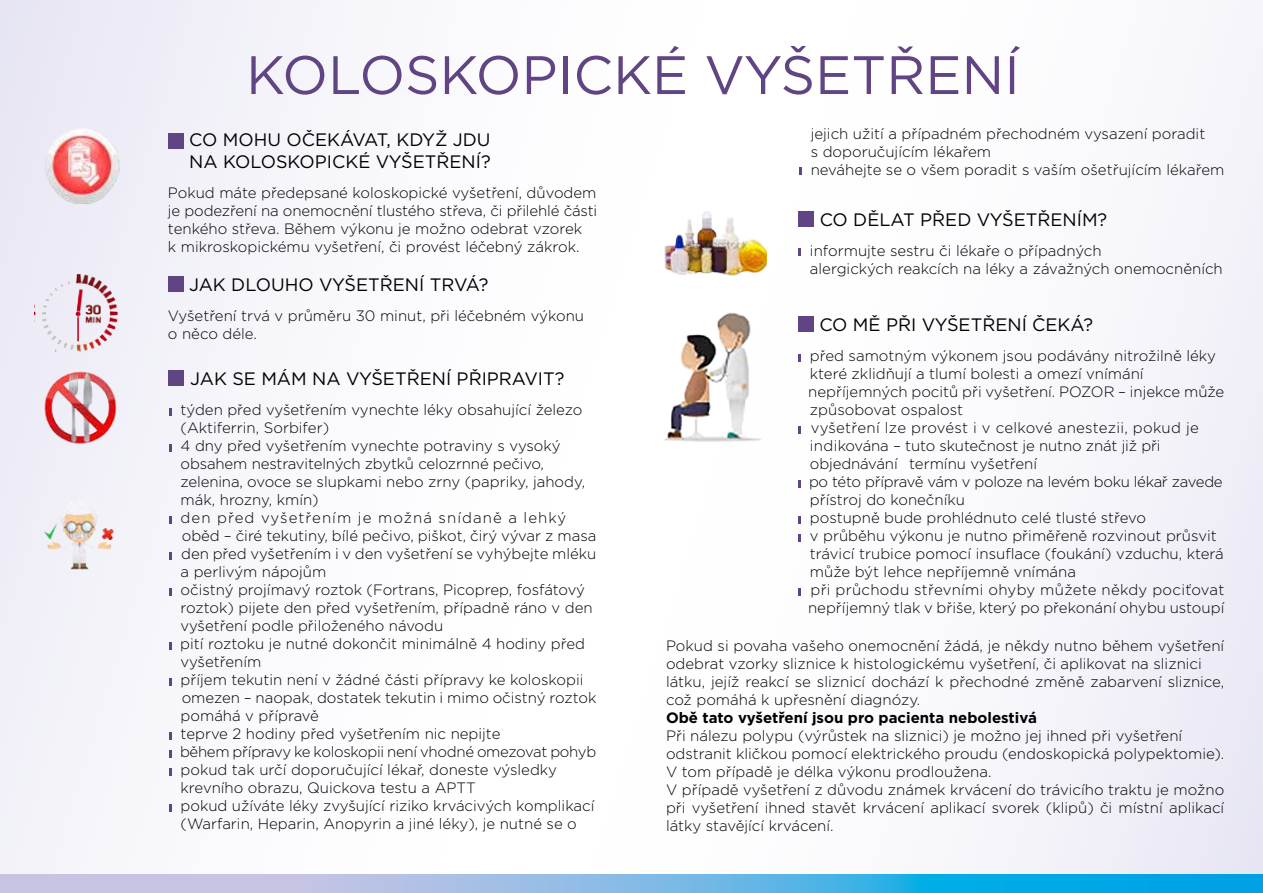
<style>
.page{position:relative;width:1263px;height:893px;background:#fff}
.page>*{position:absolute;margin:0;border:0;box-sizing:border-box;transform-origin:0 0}
.t1{font:54px "Gotham";color:#604483}
.t2{font:18px/21.6px "Gotham";color:#000}
.t3{font:300 15px/18px "Gotham";color:#000}
.t4{font:700 15px "Gotham";color:#000}
</style>
<div class="page">
<div style="left:0;top:0;width:1263px;height:893px;background:linear-gradient(to right,#f7f7fb,#f9f9fd)"></div>
<svg style="left:0;top:875px;width:1263px;height:18px;background:#6eb7e4"></svg>
<div style="left:798px;top:316px;width:16px;height:15px;background:#604483"></div>
<svg style="left:798px;top:354px;width:3px;height:7px"></svg>
<svg style="left:798px;top:372px;width:3px;height:7px"></svg>
<svg style="left:798px;top:390px;width:3px;height:7px"></svg>
<svg style="left:798px;top:408px;width:3px;height:7px"></svg>
<svg style="left:798px;top:426px;width:3px;height:7px"></svg>
<svg style="left:798px;top:444px;width:3px;height:7px"></svg>
<svg style="left:798px;top:462px;width:3px;height:7px"></svg>
<svg style="left:898px;top:462px;width:2px;height:7px"></svg>
<svg style="left:798px;top:480px;width:3px;height:7px"></svg>
<svg style="left:798px;top:498px;width:3px;height:7px"></svg>
<svg style="left:798px;top:516px;width:3px;height:7px"></svg>
<svg style="left:798px;top:534px;width:3px;height:7px"></svg>
<svg style="left:798px;top:552px;width:3px;height:7px"></svg>
<svg style="left:798px;top:570px;width:3px;height:7px"></svg>
<svg style="left:798px;top:588px;width:3px;height:7px"></svg>
<svg style="left:798px;top:606px;width:3px;height:7px"></svg>
<img style="left:662px;top:312px;width:102px;height:138px">
<img style="left:664px;top:212px;width:102px;height:67px">
<svg style="left:798px;top:249px;width:3px;height:7px"></svg>
<svg style="left:798px;top:267px;width:3px;height:7px"></svg>
<div style="left:798px;top:212px;width:16px;height:15px;background:#604483"></div>
<img style="left:34px;top:274px;width:88px;height:77px">
<div style="left:168px;top:277px;width:15px;height:15px;background:#604483"></div>
<img style="left:33px;top:494px;width:86px;height:80px">
<img style="left:43px;top:370px;width:75px;height:75px">
<svg style="left:169px;top:408px;width:3px;height:7px"></svg>
<svg style="left:169px;top:426px;width:3px;height:7px"></svg>
<svg style="left:169px;top:444px;width:3px;height:7px"></svg>
<svg style="left:169px;top:462px;width:3px;height:7px"></svg>
<svg style="left:169px;top:480px;width:3px;height:7px"></svg>
<svg style="left:169px;top:498px;width:3px;height:7px"></svg>
<svg style="left:169px;top:516px;width:3px;height:7px"></svg>
<svg style="left:169px;top:534px;width:3px;height:7px"></svg>
<svg style="left:169px;top:552px;width:3px;height:7px"></svg>
<svg style="left:169px;top:570px;width:3px;height:7px"></svg>
<svg style="left:169px;top:588px;width:3px;height:7px"></svg>
<svg style="left:169px;top:606px;width:3px;height:7px"></svg>
<svg style="left:169px;top:624px;width:3px;height:7px"></svg>
<svg style="left:169px;top:642px;width:3px;height:7px"></svg>
<svg style="left:169px;top:660px;width:3px;height:7px"></svg>
<svg style="left:169px;top:678px;width:3px;height:7px"></svg>
<svg style="left:169px;top:696px;width:3px;height:7px"></svg>
<svg style="left:169px;top:714px;width:3px;height:7px"></svg>
<svg style="left:169px;top:732px;width:3px;height:7px"></svg>
<svg style="left:169px;top:750px;width:3px;height:7px"></svg>
<svg style="left:169px;top:768px;width:3px;height:7px"></svg>
<svg style="left:169px;top:786px;width:3px;height:7px"></svg>
<svg style="left:169px;top:804px;width:3px;height:7px"></svg>
<svg style="left:169px;top:822px;width:3px;height:7px"></svg>
<div style="left:168px;top:370px;width:15px;height:16px;background:#604483"></div>
<div style="left:169px;top:134px;width:15px;height:15px;background:#604483"></div>
<img style="left:45px;top:126px;width:75px;height:77px">
<svg style="left:799px;top:131px;width:3px;height:7px"></svg>
<svg style="left:799px;top:149px;width:3px;height:7px"></svg>
<svg style="left:799px;top:167px;width:3px;height:7px"></svg>
<h1 class="t1" style="left:246px;top:40px;width:775px">KOLOSKOPICKÉ VYŠETŘENÍ</h1>
<p class="t2" style="left:189px;top:129px;width:303px">CO MOHU OČEKÁVAT, KDYŽ JDU<br>NA KOLOSKOPICKÉ VYŠETŘENÍ?</p>
<p class="t3" style="left:168px;top:183px;width:431px">Pokud máte předepsané koloskopické vyšetření, důvodem je podezření na onemocnění tlustého střeva, či přilehlé části tenkého střeva. Během výkonu je možno odebrat vzorek<br>k mikroskopickému vyšetření, či provést léčebný zákrok.</p>
<p class="t2" style="left:189px;top:273px;width:301px">JAK DLOUHO VYŠETŘENÍ TRVÁ?</p>
<p class="t3" style="left:168px;top:306px;width:418px">Vyšetření trvá v průměru 30 minut, při léčebném výkonu o něco déle.</p>
<p class="t2" style="left:190px;top:368px;width:376px">JAK SE MÁM NA VYŠETŘENÍ PŘIPRAVIT?</p>
<p class="t3" style="left:180px;top:400px;width:418px">týden před vyšetřením vynechte léky obsahující železo (Aktiferrin, Sorbifer)<br>4 dny před vyšetřením vynechte potraviny s vysoký obsahem nestravitelných zbytků celozrnné pečivo, zelenina, ovoce se slupkami nebo zrny (papriky, jahody, mák, hrozny, kmín)<br>den před vyšetřením je možná snídaně a lehký oběd – čiré tekutiny, bílé pečivo, piškot, čirý vývar z masa den před vyšetřením i v den vyšetření se vyhýbejte mléku a perlivým nápojům<br>očistný projímavý roztok (Fortrans, Picoprep, fosfátový roztok) pijete den před vyšetřením, případně ráno v den vyšetření podle přiloženého návodu<br>pití roztoku je nutné dokončit minimálně 4 hodiny před vyšetřením<br>příjem tekutin není v žádné části přípravy ke koloskopii omezen – naopak, dostatek tekutin i mimo očistný roztok pomáhá v přípravě<br>teprve 2 hodiny před vyšetřením nic nepijte<br>během přípravy ke koloskopii není vhodné omezovat pohyb pokud tak určí doporučující lékař, doneste výsledky krevního obrazu, Quickova testu a APTT<br>pokud užíváte léky zvyšující riziko krvácivých komplikací (Warfarin, Heparin, Anopyrin a jiné léky), je nutné se o</p>
<p class="t3" style="left:811px;top:124px;width:415px">jejich užití a případném přechodném vysazení poradit<br>s doporučujícím lékařem<br>neváhejte se o všem poradit s vaším ošetřujícím lékařem</p>
<p class="t2" style="left:820px;top:208px;width:289px">CO DĚLAT PŘED VYŠETŘENÍM?</p>
<p class="t3" style="left:810px;top:241px;width:414px">informujte sestru či lékaře o případných<br>alergických reakcích na léky a závažných onemocněních</p>
<p class="t2" style="left:819px;top:314px;width:275px">CO MĚ PŘI VYŠETŘENÍ ČEKÁ?</p>
<p class="t3" style="left:808px;top:347px;width:418px">před samotným výkonem jsou podávány nitrožilně léky které zklidňují a tlumí bolesti a omezí vnímání nepříjemných pocitů při vyšetření. POZOR – injekce může způsobovat ospalost<br>vyšetření lze provést i v celkové anestezii, pokud je indikována – tuto skutečnost je nutno znát již při objednávání termínu vyšetření<br>po této přípravě vám v poloze na levém boku lékař zavede přístroj do konečníku<br>postupně bude prohlédnuto celé tlusté střevo<br>v průběhu výkonu je nutno přiměřeně rozvinout průsvit trávicí trubice pomocí insuflace (foukání) vzduchu, která může být lehce nepříjemně vnímána<br>při průchodu střevními ohyby můžete někdy pociťovat nepříjemný tlak v břiše, který po překonání ohybu ustoupí</p>
<p class="t3" style="left:666px;top:636px;width:560px">Pokud si povaha vašeho onemocnění žádá, je někdy nutno během vyšetření odebrat vzorky sliznice k histologickému vyšetření, či aplikovat na sliznici látku, jejíž reakcí se sliznicí dochází k přechodné změně zabarvení sliznice, což pomáhá k upřesnění diagnózy.</p>
<p class="t4" style="left:666px;top:707px;width:372px">Obě tato vyšetření jsou pro pacienta nebolestivá</p>
<p class="t3" style="left:666px;top:726px;width:560px">Při nálezu polypu (výrůstek na sliznici) je možno jej ihned při vyšetření odstranit kličkou pomocí elektrického proudu (endoskopická polypektomie).<br>V tom případě je délka výkonu prodloužena.<br>V případě vyšetření z důvodu známek krvácení do trávicího traktu je možno při vyšetření ihned stavět krvácení aplikací svorek (klipů) či místní aplikací látky stavějící krvácení.</p>
</div>
